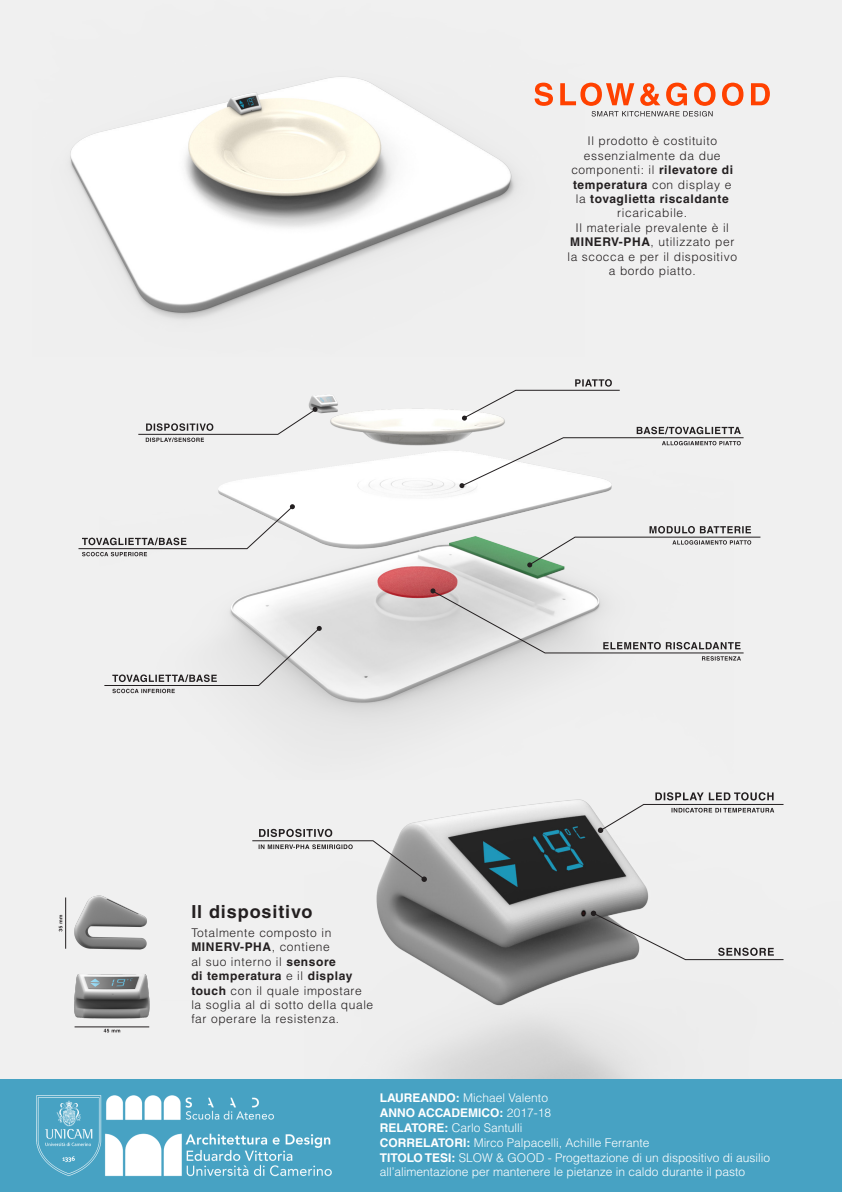
<style>
.page{position:relative;width:842px;height:1192px;background:#fff}
.page>*{position:absolute;margin:0;border:0;box-sizing:border-box;transform-origin:0 0}
.t1{font:700 18px "Helvetica LT Std";letter-spacing:.05em;color:#231f20}
.t2{font:300 12px/14.4px "Helvetica LT Std";letter-spacing:.05em;color:#231f20;text-align:center}
.t3{font:300 12px/14.4px "Helvetica LT Std";color:#fff}
.t4{font:700 12px "Helvetica LT Std";letter-spacing:.05em;color:#231f20}
.t5{font:700 12px "Helvetica LT Std";color:#fff}
.s1{font-weight:700}
.s2{font-weight:300}
</style>
<div class="page">
<div style="left:0;top:1079px;width:842px;height:113px;background:#47a2c3"></div>
<img style="left:36px;top:1095px;width:296px;height:82px">
<div style="left:0;top:0;width:842px;height:1079px;background:#f0f0f0"></div>
<img style="left:101px;top:395px;width:633px;height:332px">
<svg style="left:462px;top:379px;width:159px;height:42px"></svg>
<svg style="left:137px;top:407px;width:181px;height:35px"></svg>
<svg style="left:459px;top:427px;width:285px;height:61px"></svg>
<svg style="left:527px;top:526px;width:234px;height:41px"></svg>
<svg style="left:430px;top:588px;width:314px;height:73px"></svg>
<svg style="left:78px;top:504px;width:217px;height:52px"></svg>
<svg style="left:103px;top:626px;width:219px;height:67px"></svg>
<img style="left:70px;top:76px;width:476px;height:244px">
<svg style="left:535px;top:83px;width:235px;height:34px"></svg>
<img style="left:327px;top:799px;width:322px;height:280px">
<svg style="left:591px;top:911px;width:193px;height:50px"></svg>
<svg style="left:598px;top:792px;width:186px;height:41px"></svg>
<svg style="left:252px;top:829px;width:175px;height:53px"></svg>
<img style="left:58px;top:895px;width:89px;height:50px">
<img style="left:66px;top:945px;width:84px;height:88px">
<hr style="left:75px;top:1026px;width:74px;height:1px;background:#231f20">
<svg style="left:104px;top:1029px;width:16px;height:3px"></svg>
<hr style="left:65px;top:897px;width:1px;height:52px;background:#231f20">
<svg style="left:59px;top:915px;width:3px;height:16px"></svg>
<p class="t2" style="left:571px;top:134px;width:163px">Il prodotto è costituito essenzialmente da due componenti: il <span class="s1">rilevatore di temperatura</span> con display e la <span class="s1">tovaglietta riscaldante </span>ricaricabile.</p>
<p class="t2" style="left:567px;top:220px;width:171px">Il materiale prevalente è il<br><span class="s1">MINERV-PHA</span>, utilizzato per la scocca e per il dispositivo a bordo piatto.</p>
<p class="t1" style="left:191px;top:900px;width:123px">Il dispositivo</p>
<p class="t2" style="left:191px;top:925px;width:141px">Totalmente composto in</p>
<p class="t4" style="left:191px;top:940px;width:140px">MINERV-PHA<span class="s2">, contiene</span></p>
<p class="t2" style="left:191px;top:954px;width:146px">al suo interno il <span class="s1">sensore</span></p>
<p class="t4" style="left:191px;top:969px;width:163px">di temperatura <span class="s2">e il</span> display</p>
<p class="t2" style="left:191px;top:983px;width:172px"><span class="s1">touch</span> con il quale impostare</p>
<p class="t2" style="left:191px;top:997px;width:183px">la soglia al di sotto della quale</p>
<p class="t2" style="left:191px;top:1012px;width:149px">far operare la resistenza.</p>
<p class="t3" style="left:380px;top:1090px;width:170px"><span class="s1">LAUREANDO:</span> Michael Valento</p>
<p class="t5" style="left:380px;top:1105px;width:173px">ANNO ACCADEMICO: <span class="s2">2017-18</span></p>
<p class="t3" style="left:380px;top:1120px;width:144px"><span class="s1">RELATORE:</span> Carlo Santulli</p>
<p class="t3" style="left:380px;top:1135px;width:271px"><span class="s1">CORRELATORI:</span> Mirco Palpacelli, Achille Ferrante</p>
<p class="t3" style="left:380px;top:1150px;width:392px"><span class="s1">TITOLO TESI:</span> SLOW &amp; GOOD - Progettazione di un dispositivo di ausilio all’alimentazione per mantenere le pietanze in caldo durante il pasto</p>
</div>
